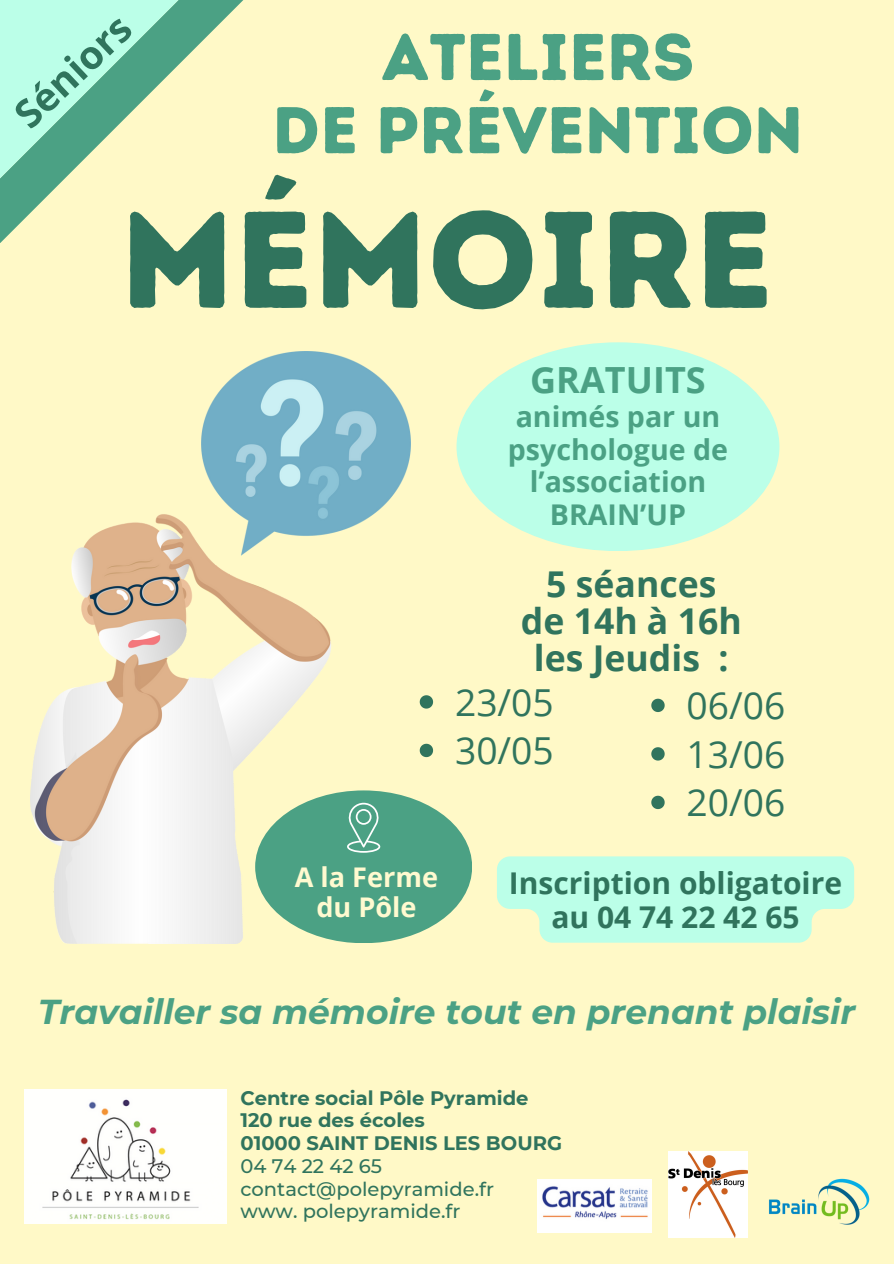
<style>
.page{position:relative;width:894px;height:1264px;background:#fff}
.page>*{position:absolute;margin:0;border:0;box-sizing:border-box;transform-origin:0 0}
.t1{font:136.95px "Intro Rust Base";color:#30745d}
.t2{font:65.85px/73.2px "Intro Rust Base";color:#4ba184;text-align:center}
.t3{font:700 39px "Open Sans";color:#30745d}
.t4{font:37.2px "Open Sans";color:#30745d}
.t5{font:700 36px "Open Sans";color:#4ba184}
.t6{font:700 35.55px/37.2px "Open Sans";color:#30745d;text-align:center}
.t7{font:italic 700 34.5px "Montserrat";color:#4ba184}
.t8{font:700 30px/33.8px "Open Sans";color:#30745d;text-align:center}
.t9{font:700 28.5px/32.7px "Open Sans";color:#4ba184;text-align:center}
.t10{font:700 27.15px/30.3px "Open Sans";color:#fffad0;text-align:center}
.t11{font:700 19.5px "Montserrat";color:#30745d}
.t12{font:500 19.5px "Montserrat";color:#30745d}
</style>
<div class="page">
<div style="left:0;top:0;width:893px;height:1263px;background:#fff9c7"></div>
<svg style="left:0;top:0;width:244px;height:243px"></svg>
<svg style="left:0;top:0;width:238px;height:178px"></svg>
<img style="left:537px;top:1179px;width:114px;height:53px">
<img style="left:25px;top:1089px;width:201px;height:133px">
<img style="left:668px;top:1151px;width:79px;height:86px">
<div style="left:456px;top:342px;width:323px;height:209px;background:#bbffe8;border-radius:50%"></div>
<svg style="left:497px;top:856px;width:356px;height:86px;background:#c1fee4"></svg>
<div style="left:255px;top:790px;width:217px;height:153px;background:#4ba184;border-radius:50%"></div>
<img style="left:31px;top:351px;width:379px;height:592px">
<img style="left:769px;top:1178px;width:101px;height:47px">
<svg style="left:419px;top:695px;width:14px;height:13px"></svg>
<svg style="left:419px;top:743px;width:14px;height:14px"></svg>
<svg style="left:651px;top:698px;width:13px;height:14px"></svg>
<svg style="left:651px;top:747px;width:13px;height:13px"></svg>
<svg style="left:651px;top:795px;width:13px;height:14px"></svg>
<h4 class="t3" style="left:2px;top:100px;width:145px;rotate:-43deg">Séniors</h4>
<p class="t2" style="left:272px;top:20px;width:532px">ATELIERS<br>DE PRÉVENTION</p>
<h6 class="t1" style="left:120px;top:177px;width:654px">MÉMOIRE</h6>
<h6 class="t5" style="left:530px;top:354px;width:177px">GRATUITS</h6>
<h6 class="t9" style="left:507px;top:399px;width:221px">animés par un psychologue de l’association<br>BRAIN’UP</h6>
<h6 class="t10" style="left:295px;top:860px;width:145px">A la Ferme du Pôle</h6>
<p class="t6" style="left:520px;top:564px;width:222px">5 séances de 14h à 16h les Jeudis :</p>
<p class="t4" style="left:455px;top:676px;width:100px">23/05</p>
<p class="t4" style="left:455px;top:724px;width:100px">30/05</p>
<p class="t4" style="left:686px;top:679px;width:100px">06/06</p>
<p class="t4" style="left:686px;top:728px;width:100px">13/06</p>
<p class="t4" style="left:686px;top:776px;width:100px">20/06</p>
<h1 class="t8" style="left:509px;top:865px;width:334px">Inscription obligatoire au 04 74 22 42 65</h1>
<p class="t7" style="left:38px;top:990px;width:818px">Travailler sa mémoire tout en prenant plaisir</p>
<p class="t11" style="left:240px;top:1085px;width:289px">Centre social Pôle Pyramide</p>
<p class="t11" style="left:240px;top:1108px;width:186px">120 rue des écoles</p>
<p class="t11" style="left:240px;top:1130px;width:323px">01000 SAINT DENIS LES BOURG</p>
<p class="t12" style="left:240px;top:1153px;width:143px">04 74 22 42 65</p>
<p class="t12" style="left:240px;top:1177px;width:255px">contact@polepyramide.fr</p>
<p class="t12" style="left:240px;top:1199px;width:221px">www. polepyramide.fr</p>
</div>
